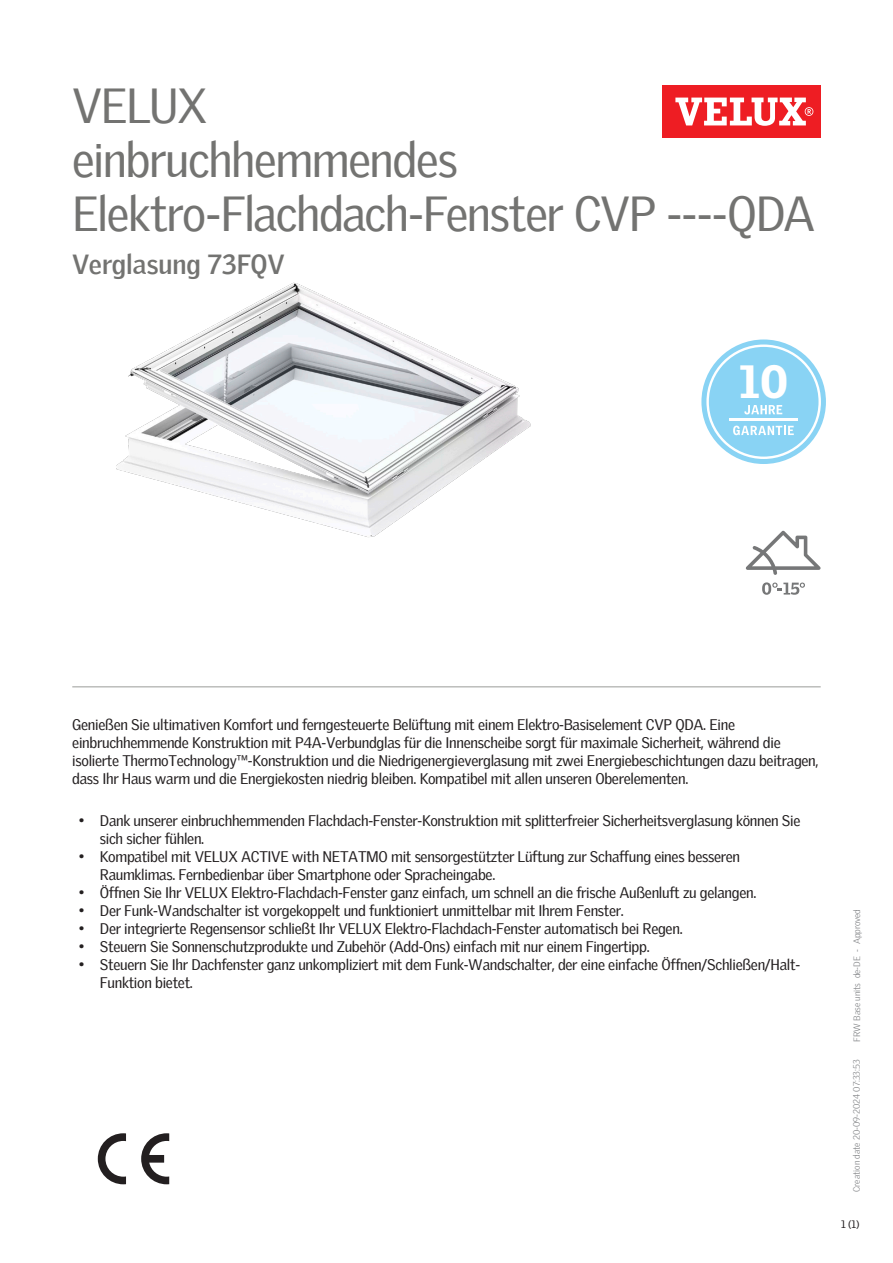
<style>
.page{position:relative;width:893px;height:1263px;background:#fff}
.page>*{position:absolute;margin:0;border:0;box-sizing:border-box;transform-origin:0 0}
.Headline{font:48px/54px "Velux Gothic";letter-spacing:-.03em;color:#737371}
.t1{font:900 45.3px "Velux Gothic";color:#fff}
.t2{font:700 27px "Velux Gothic";color:#737371}
.Body_Regular{font:15px/18px "Velux Gothic";letter-spacing:-.02em;color:#231f20}
.t3{font:10.5px "Velux Gothic";color:#231f20}
.t4{font:300 9px "Velux Gothic";color:#7c7e81}
</style>
<div class="page">
<div style="left:662px;top:85px;width:159px;height:53px;background:#ee1d23"></div>
<svg style="left:675px;top:98px;width:138px;height:28px"></svg>
<hr style="left:72px;top:686px;width:749px;height:1px;background:#bcbdbb">
<svg style="left:746px;top:530px;width:75px;height:45px"></svg>
<svg style="left:762px;top:582px;width:43px;height:13px"></svg>
<svg style="left:141px;top:1133px;width:28px;height:51px"></svg>
<svg style="left:98px;top:1133px;width:28px;height:51px"></svg>
<img style="left:116px;top:282px;width:415px;height:255px">
<svg style="left:701px;top:339px;width:125px;height:125px"></svg>
<p class="Headline" style="left:72px;top:74px;width:744px">VELUX<br>einbruchhemmendes<br>Elektro-Flachdach-Fenster CVP ----QDA</p>
<p class="t2" style="left:72px;top:244px;width:214px">Verglasung 73FQV</p>
<p class="t1" style="left:739px;top:353px;width:50px">10</p>
<p class="Body_Regular" style="left:72px;top:714px;width:748px">Genießen Sie ultimativen Komfort und ferngesteuerte Belüftung mit einem Elektro-Basiselement CVP QDA. Eine einbruchhemmende Konstruktion mit P4A-Verbundglas für die Innenscheibe sorgt für maximale Sicherheit, während die isolierte ThermoTechnology™-Konstruktion und die Niedrigenergieverglasung mit zwei Energiebeschichtungen dazu beitragen, dass Ihr Haus warm und die Energiekosten niedrig bleiben. Kompatibel mit allen unseren Oberelementen.</p>
<p class="Body_Regular" style="left:100px;top:810px;width:702px;text-indent:-21px">• Dank unserer einbruchhemmenden Flachdach-Fenster-Konstruktion mit splitterfreier Sicherheitsverglasung können Sie sich sicher fühlen.</p>
<p class="Body_Regular" style="left:100px;top:846px;width:642px;text-indent:-21px">• Kompatibel mit VELUX ACTIVE with NETATMO mit sensorgestützter Lüftung zur Schaffung eines besseren<br>Raumklimas. Fernbedienbar über Smartphone oder Spracheingabe.</p>
<p class="Body_Regular" style="left:79px;top:882px;width:679px">• Öffnen Sie Ihr VELUX Elektro-Flachdach-Fenster ganz einfach, um schnell an die frische Außenluft zu gelangen.</p>
<p class="Body_Regular" style="left:79px;top:900px;width:547px">• Der Funk-Wandschalter ist vorgekoppelt und funktioniert unmittelbar mit Ihrem Fenster.</p>
<p class="Body_Regular" style="left:79px;top:918px;width:605px">• Der integrierte Regensensor schließt Ihr VELUX Elektro-Flachdach-Fenster automatisch bei Regen.</p>
<p class="Body_Regular" style="left:79px;top:936px;width:572px">• Steuern Sie Sonnenschutzprodukte und Zubehör (Add-Ons) einfach mit nur einem Fingertipp.</p>
<p class="Body_Regular" style="left:100px;top:954px;width:702px;text-indent:-21px">• Steuern Sie Ihr Dachfenster ganz unkompliziert mit dem Funk-Wandschalter, der eine einfache Öffnen/Schließen/Halt-<br>Funktion bietet.</p>
<p class="t4" style="left:850px;top:1042px;width:134px;rotate:-90deg">FRW Base units de-DE - Approved</p>
<p class="t4" style="left:850px;top:1192px;width:134px;rotate:-90deg">Creation date 20-09-2024 07:33:53</p>
<p class="t3" style="left:841px;top:1216px;width:20px">1 (1)</p>
</div>
